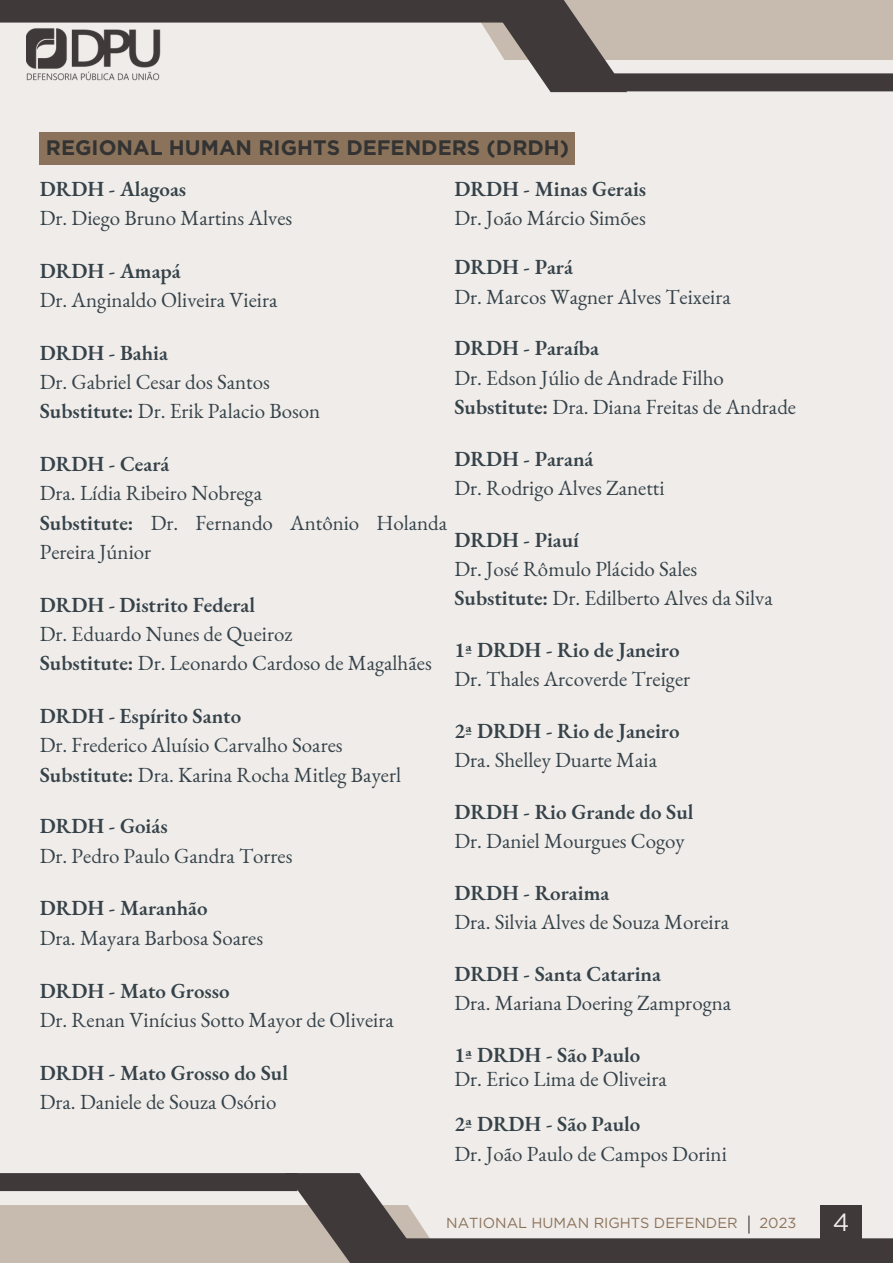
<style>
.page{position:relative;width:893px;height:1264px;background:#fff}
.page>*{position:absolute;margin:0;border:0;box-sizing:border-box;transform-origin:0 0}
.t1{font:24.75px "Gotham";color:#f0ece9}
.t2{font:21px/29.2px "EB Garamond";color:#35424a}
.t3{font:600 21px "EB Garamond";color:#35424a}
.t4{font:700 21px "Gotham";color:#333}
.t5{font:14.55px "Gotham";color:#8b735b}
.s1{font-weight:600}
</style>
<div class="page">
<div style="left:0;top:0;width:892px;height:1262px;background:#f0ece9"></div>
<img style="left:27px;top:28px;width:133px;height:53px">
<div style="left:40px;top:132px;width:535px;height:32px;background:#8b735b"></div>
<div style="left:0;top:1204px;width:460px;height:58px;background:#c7bbb0"></div>
<div style="left:0;top:1173px;width:297px;height:18px;background:#3f393a"></div>
<svg style="left:285px;top:1173px;width:148px;height:89px"></svg>
<div style="left:403px;top:1238px;width:489px;height:24px;background:#3f393a"></div>
<svg style="left:748px;top:1215px;width:1px;height:18px"></svg>
<div style="left:452px;top:0;width:440px;height:60px;background:#c7bbb0"></div>
<svg style="left:474px;top:0;width:153px;height:92px"></svg>
<div style="left:0;top:0;width:509px;height:23px;background:#3f393a"></div>
<div style="left:604px;top:73px;width:288px;height:18px;background:#3f393a"></div>
<div style="left:820px;top:1204px;width:41px;height:40px;background:#3f393a"></div>
<p class="t4" style="left:46px;top:134px;width:524px">REGIONAL HUMAN RIGHTS DEFENDERS (DRDH)</p>
<p class="t3" style="left:40px;top:174px;width:148px">DRDH - Alagoas</p>
<p class="t2" style="left:40px;top:203px;width:254px">Dr. Diego Bruno Martins Alves</p>
<p class="t3" style="left:40px;top:257px;width:142px">DRDH - Amapá</p>
<p class="t2" style="left:40px;top:285px;width:239px">Dr. Anginaldo Oliveira Vieira</p>
<p class="t3" style="left:40px;top:339px;width:130px">DRDH - Bahia</p>
<p class="t2" style="left:40px;top:367px;width:232px">Dr. Gabriel Cesar dos Santos</p>
<p class="t2" style="left:40px;top:396px;width:282px"><span class="s1">Substitute:</span> Dr. Erik Palacio Boson</p>
<p class="t3" style="left:40px;top:450px;width:131px">DRDH - Ceará</p>
<p class="t2" style="left:40px;top:478px;width:224px">Dra. Lídia Ribeiro Nobrega</p>
<p class="t2" style="left:40px;top:507px;width:409px"><span class="s1">Substitute:</span> Dr. Fernando Antônio Holanda<br>Pereira Júnior</p>
<p class="t3" style="left:40px;top:590px;width:217px">DRDH - Distrito Federal</p>
<p class="t2" style="left:40px;top:619px;width:254px">Dr. Eduardo Nunes de Queiroz</p>
<p class="t2" style="left:40px;top:648px;width:393px"><span class="s1">Substitute:</span> Dr. Leonardo Cardoso de Magalhães</p>
<p class="t3" style="left:40px;top:702px;width:203px">DRDH - Espírito Santo</p>
<p class="t2" style="left:40px;top:730px;width:304px">Dr. Frederico Aluísio Carvalho Soares</p>
<p class="t2" style="left:40px;top:759px;width:363px"><span class="s1">Substitute:</span> Dra. Karina Rocha Mitleg Bayerl</p>
<p class="t3" style="left:40px;top:812px;width:129px">DRDH - Goiás</p>
<p class="t2" style="left:40px;top:840px;width:254px">Dr. Pedro Paulo Gandra Torres</p>
<p class="t3" style="left:40px;top:894px;width:169px">DRDH - Maranhão</p>
<p class="t2" style="left:40px;top:922px;width:225px">Dra. Mayara Barbosa Soares</p>
<p class="t3" style="left:40px;top:976px;width:191px">DRDH - Mato Grosso</p>
<p class="t2" style="left:40px;top:1004px;width:355px">Dr. Renan Vinícius Sotto Mayor de Oliveira</p>
<p class="t3" style="left:40px;top:1058px;width:250px">DRDH - Mato Grosso do Sul</p>
<p class="t2" style="left:40px;top:1086px;width:238px">Dra. Daniele de Souza Osório</p>
<p class="t3" style="left:454px;top:174px;width:193px">DRDH - Minas Gerais</p>
<p class="t2" style="left:454px;top:203px;width:193px">Dr. João Márcio Simões</p>
<p class="t3" style="left:454px;top:253px;width:120px">DRDH - Pará</p>
<p class="t2" style="left:454px;top:281px;width:278px">Dr. Marcos Wagner Alves Teixeira</p>
<p class="t3" style="left:454px;top:334px;width:146px">DRDH - Paraíba</p>
<p class="t2" style="left:454px;top:362px;width:271px">Dr. Edson Júlio de Andrade Filho</p>
<p class="t2" style="left:454px;top:392px;width:343px"><span class="s1">Substitute:</span> Dra. Diana Freitas de Andrade</p>
<p class="t3" style="left:454px;top:444px;width:141px">DRDH - Paraná</p>
<p class="t2" style="left:454px;top:473px;width:212px">Dr. Rodrigo Alves Zanetti</p>
<p class="t3" style="left:454px;top:525px;width:126px">DRDH - Piauí</p>
<p class="t2" style="left:454px;top:553px;width:244px">Dr. José Rômulo Plácido Sales</p>
<p class="t2" style="left:454px;top:583px;width:320px"><span class="s1">Substitute:</span> Dr. Edilberto Alves da Silva</p>
<p class="t3" style="left:454px;top:635px;width:227px">1ª DRDH - Rio de Janeiro</p>
<p class="t2" style="left:454px;top:664px;width:237px">Dr. Thales Arcoverde Treiger</p>
<p class="t3" style="left:454px;top:716px;width:227px">2ª DRDH - Rio de Janeiro</p>
<p class="t2" style="left:454px;top:745px;width:204px">Dra. Shelley Duarte Maia</p>
<p class="t3" style="left:454px;top:797px;width:240px">DRDH - Rio Grande do Sul</p>
<p class="t2" style="left:454px;top:825px;width:232px">Dr. Daniel Mourgues Cogoy</p>
<p class="t3" style="left:454px;top:878px;width:156px">DRDH - Roraima</p>
<p class="t2" style="left:454px;top:906px;width:276px">Dra. Silvia Alves de Souza Moreira</p>
<p class="t3" style="left:454px;top:959px;width:208px">DRDH - Santa Catarina</p>
<p class="t2" style="left:454px;top:987px;width:278px">Dra. Mariana Doering Zamprogna</p>
<p class="t3" style="left:454px;top:1040px;width:187px">1ª DRDH - São Paulo</p>
<p class="t2" style="left:454px;top:1064px;width:214px">Dr. Erico Lima de Oliveira</p>
<p class="t3" style="left:454px;top:1110px;width:187px">2ª DRDH - São Paulo</p>
<p class="t2" style="left:454px;top:1138px;width:274px">Dr. João Paulo de Campos Dorini</p>
<p class="t5" style="left:446px;top:1213px;width:293px">NATIONAL HUMAN RIGHTS DEFENDER</p>
<p class="t5" style="left:759px;top:1213px;width:38px">2023</p>
<p class="t1" style="left:832px;top:1207px;width:18px">4</p>
</div>
